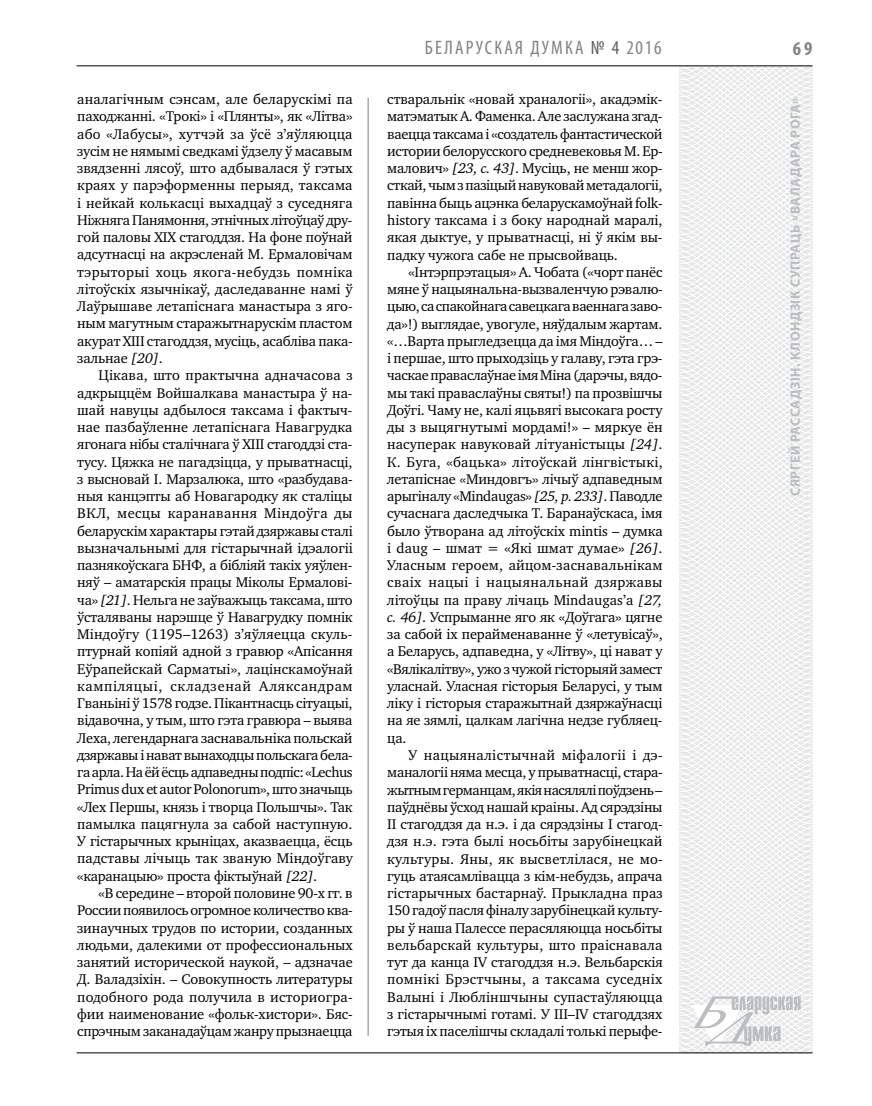
<style>
.page{position:relative;width:872px;height:1106px;background:#fff}
.page>*{position:absolute;margin:0;border:0;box-sizing:border-box;transform-origin:0 0}
.t1{font:condensed 19.5px "Myriad Pro";letter-spacing:.11em;color:#808285}
.t2{font:700 condensed 19.5px "Myriad Pro";color:#808285}
.t3{font:14.4px/17.2px "Charter C";letter-spacing:-.01em;color:#000;text-align:justify}
.t4{font:700 13.5px "Myriad Pro";letter-spacing:.04em;color:#bcbdc0}
.s1{font-style:italic}
.s2{color:#58595b}
</style>
<div class="page">
<hr style="left:368px;top:98px;width:1px;height:938px;background:#808285">
<svg style="left:621px;top:65px;width:192px;height:989px"></svg>
<svg style="left:691px;top:996px;width:109px;height:53px"></svg>
<hr style="left:77px;top:65px;width:735px;height:1px;background:#000">
<hr style="left:77px;top:1052px;width:735px;height:1px;background:#000">
<p class="t3" style="left:77px;top:91px;width:277px">аналагічным сэнсам, але беларускімі па паходжанні. «Трокі» і «Плянты», як «Літва» або «Лабусы», хутчэй за ўсё з’яўляюцца зусім не нямымі сведкамі ўдзелу ў масавым звядзенні лясоў, што адбывалася ў гэтых краях у парэформенны перыяд, таксама і нейкай колькасці выхадцаў з суседняга Ніжняга Панямоння, этнiчных лiтоўцаў дру&shy;гой паловы XIX стагоддзя. На фоне поўнай адсутнасцi на акрэсленай М. Ермаловічам тэрыторыi хоць якога-небудзь помнiка лiтоўскiх язычнiкаў, даследаванне намi ў Лаўрышаве летапiснага манастыра з яго&shy;ным магутным старажытнарускiм пластом акурат XIII стагоддзя, мусiць, асаблiва пака&shy;зальнае <span class="s1">[20]</span>.</p>
<p class="t3" style="left:77px;top:367px;width:277px;text-align:left;text-indent:21px">Цiкава, што практычна адначасова з адкрыццём Войшалкава манастыра ў на&shy;шай навуцы адбылося таксама i фактыч&shy;нае пазбаўленне летапiснага Навагрудка ягонага нiбы сталiчнага ў XIII стагоддзі ста&shy;тусу. Цяжка не пагадзiцца, у прыватнасцi, з высновай I. Марзалюка, што «разбудава&shy;ныя канцэпты аб Новагародку як сталіцы ВКЛ, месцы каранавання Міндоўга ды беларускім характары гэтай дзяржавы сталі вызначальнымі для гістарычнай ідэалогіі пазнякоўскага БНФ, а бібліяй такіх уяўлен&shy;няў – аматарскія працы Міколы Ермалові&shy;ча» <span class="s1">[21]</span>. Нельга не заўважыць таксама, што ўсталяваны нарэшце ў Навагрудку помнiк Мiндоўгу (1195–1263) з’яўляецца скуль&shy;птурнай копiяй адной з гравюр «Апiсання Еўрапейскай Сарматыi», лацiнскамоўнай кампіляцыi, складзенай Аляксандрам Гваньiнi ў 1578 годзе. Пікантнасць сiтуацыi, вiдавочна, у тым, што гэта гравюра – выява Леха, легендарнага заснавальнiка польскай дзяржавы i нават вынаходцы польскага бела&shy;га арла. На ёй ёсць адпаведны подпic: «Lechus Primus dux et autor Polonorum», што значыць «Лех Першы, князь i творца Польшчы». Так памылка пацягнула за сабой наступную.<br>У гiстарычных крынiцах, аказваецца, ёсць падставы лiчыць так званую Мiндоўгаву «каранацыю» проста фiктыўнай <span class="s1">[22]</span>.</p>
<p class="t3" style="left:77px;top:884px;width:277px;text-indent:21px">«В середине – второй половине 90-х гг. в России появилось огромное количество ква&shy;зинаучных трудов по истории, созданных людьми, далекими от профессиональных занятий исторической наукой, – адзначае Д. Валадзіхін. – Совокупность литературы подобного рода получила в историогра&shy;фии наименование «фольк-хистори». Бяс&shy;спрэчным заканадаўцам жанру прызнаецца</p>
<h1 class="t1" style="left:425px;top:36px;width:238px">БЕЛАРУСКАЯ ДУМКА <span class="s2">№ 4</span> 2016</h1>
<h1 class="t2" style="left:793px;top:37px;width:21px">69</h1>
<p class="t3" style="left:387px;top:91px;width:277px">стваральнік «новай храналогіі», акадэмік&shy;матэматык А. Фаменка. Але заслужана згад&shy;ваецца таксама i «создатель фантастической истории белорусского средневековья М. Ер&shy;малович» <span class="s1">[23, с. 43]</span>. Мусiць, не менш жор&shy;сткай, чым з пазіцый навуковай метадалогii, павiнна быць ацэнка беларускамоўнай folk&shy;history таксама i з боку народнай маралi, якая дыктуе, у прыватнасцi, нi ў якiм вы&shy;падку чужога сабе не прысвойваць.</p>
<p class="t3" style="left:387px;top:263px;width:277px;text-indent:21px">«Iнтэрпрэтацыя» А. Чобата («чорт панёс мяне ў нацыянальна-вызваленчую рэвалю&shy;цыю, са спакойнага савецкага ваеннага заво&shy;да»!) выглядае, увогуле, няўдалым жартам. «…Варта прыгледзецца да імя Міндоўга… – і першае, што прыходзіць у галаву, гэта грэ&shy;часкае праваслаўнае імя Міна (дарэчы, вядо&shy;мы такі праваслаўны святы!) па прозвішчы Доўгі. Чаму не, калі яцьвягі высокага росту ды з выцягнутымі мордамі!» – мяркуе ён насуперак навуковай лiтуанiстыцы <span class="s1">[24]</span>.<br>К. Буга, «бацька» лiтоўскай лiнгвiстыкi, летапicнае «Миндовгъ» лiчыў адпаведным арыгiналу «Mindaugas» <span class="s1">[25, р. 233]</span>. Паводле сучаснага даследчыка Т. Баранаўскаса, iмя было ўтворана ад лiтоўскiх mintis – думка i daug – шмат = «Якi шмат думае» <span class="s1">[26]</span>.<br>Уласным героем, айцом-заснавальнiкам сваiх нацыi i нацыянальнай дзяржавы лiтоўцы па праву лiчаць Mindaugas’а <span class="s1">[27, с. 46]</span>. Успрыманне яго як «Доўгага» цягне за сабой iх перайменаванне ў «летувiсаў», а Беларусь, адпаведна, у «Лiтву», цi нават у «Вялiкалiтву», ужо з чужой гiсторыяй замест уласнай. Уласная гiсторыя Беларусi, у тым лiку i гiсторыя старажытнай дзяржаўнасцi на яе зямлi, цалкам лагiчна недзе губляец&shy;ца.</p>
<p class="t3" style="left:387px;top:746px;width:277px;text-indent:21px">У нацыяналiстычнай мiфалогii i дэ&shy;маналогii няма месца, у прыватнасцi, стара&shy;жытным германцам, якiя насялялi поўдзень – паўднёвы ўсход нашай краiны. Ад сярэдзіны II стагоддзя да н.э. i да сярэдзіны I стагод&shy;дзя н.э. гэта былi носьбіты зарубінецкай культуры. Яны, як высветлілася, не мо&shy;гуць атаясамлівацца з кім-небудзь, апрача гістарычных бастарнаў. Прыкладна праз 150 гадоў пасля фіналу зарубінецкай культу&shy;ры ў наша Палессе перасяляюцца носьбіты вельбарскай культуры, што праіснавала тут да канца IV стагоддзя н.э. Вельбарскія помнікі Брэстчыны, а таксама суседніх Валыні i Любліншчыны супастаўляюцца з гістарычнымі готамі. У III–IV стагоддзях гэтыя іх паселішчы складалі толькі перыфе-</p>
<p class="t4" style="left:786px;top:496px;width:400px;rotate:-90deg">Сяргей РАССАДЗІН. Клондзік супраць «Валадара Рога»</p>
</div>
